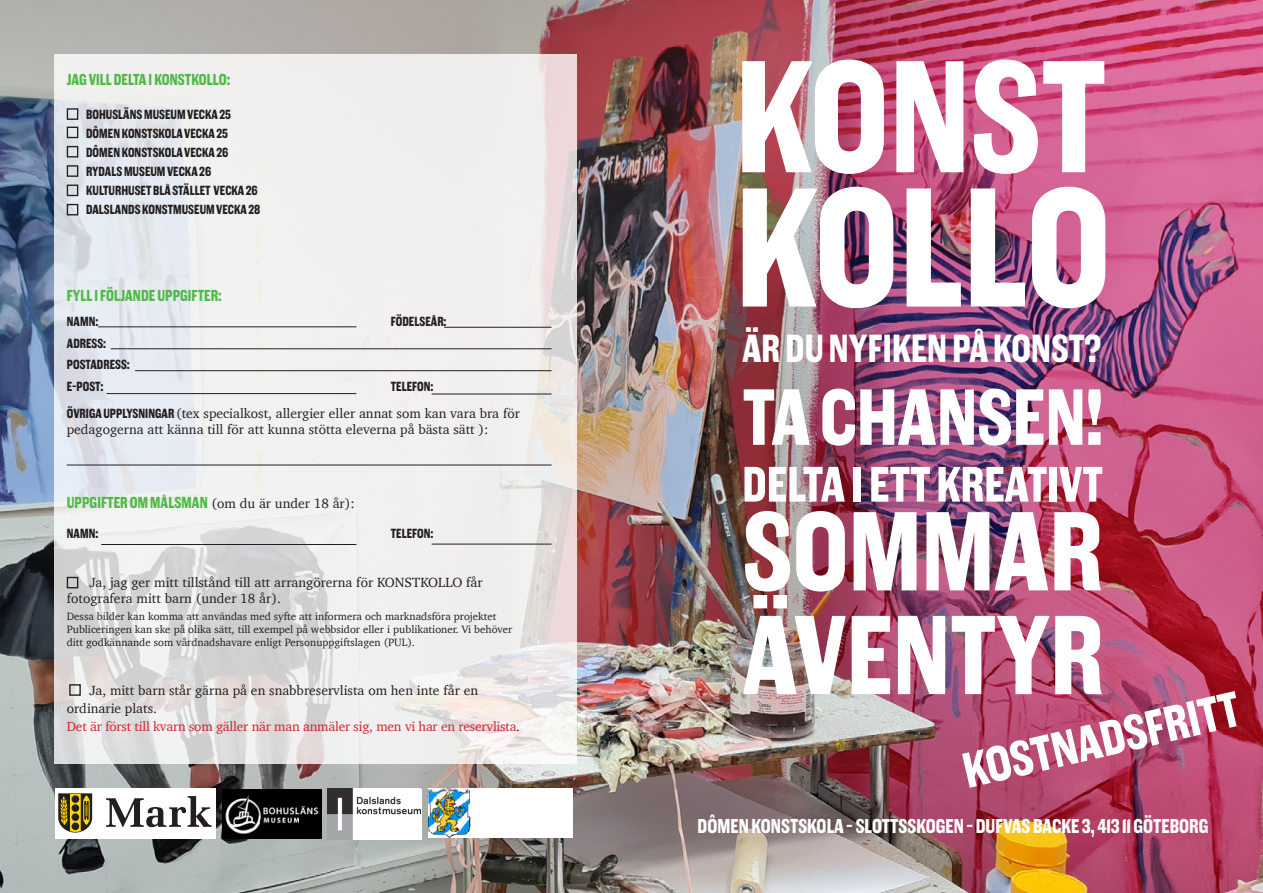
<style>
.page{position:relative;width:1263px;height:893px;background:#fff}
.page>*{position:absolute;margin:0;border:0;box-sizing:border-box;transform-origin:0 0}
.t1{font:700 173.85px "Americane Cond";color:#fff}
.t2{font:700 163.65px "Americane Cond";letter-spacing:.005em;color:#fff}
.t3{font:700 115.2px "Americane Cond";letter-spacing:.005em;color:#fff}
.t4{font:700 81.6px "Americane Cond";letter-spacing:.005em;color:#fff}
.t5{font:700 51.15px "Americane Cond";letter-spacing:.005em;color:#fff}
.t6{font:700 40.35px "Americane Cond";letter-spacing:.005em;color:#fff}
.t7{font:700 20.55px "Americane Cond";letter-spacing:.005em;color:#fff}
.t8{font:700 16.35px "Americane Cond";letter-spacing:.005em;color:#51b948}
.t9{font:13.65px/16.4px "Charter";color:#231f20}
.t10{font:700 13.65px "Americane Cond";letter-spacing:.005em;color:#231f20}
.t11{font:13.5px "Charter";letter-spacing:-.015em;color:#d1232a}
.t12{font:10.95px/13px "Charter";color:#231f20}
.s1{font-family:"Americane Cond";font-weight:700}
.s2{font-family:"Charter";font-weight:400;font-size:13.65px;color:#231f20}
.s3{color:#231f20}
</style>
<div class="page">
<img style="left:0;top:0;width:1263px;height:893px">
<svg style="left:54px;top:54px;width:522px;height:709px;fill:#f0efef"></svg>
<div style="left:67px;top:108px;width:11px;height:12px;border:1px solid #231f20"></div>
<div style="left:67px;top:127px;width:11px;height:11px;border:1px solid #231f20"></div>
<div style="left:67px;top:146px;width:11px;height:12px;border:1px solid #231f20"></div>
<div style="left:67px;top:165px;width:11px;height:12px;border:1px solid #231f20"></div>
<div style="left:67px;top:185px;width:11px;height:11px;border:1px solid #231f20"></div>
<div style="left:67px;top:204px;width:11px;height:11px;border:1px solid #231f20"></div>
<div style="left:67px;top:577px;width:11px;height:11px;border:1px solid #231f20"></div>
<hr style="left:98px;top:327px;width:258px;height:1px;background:#231f20">
<hr style="left:111px;top:348px;width:440px;height:1px;background:#231f20">
<hr style="left:135px;top:370px;width:416px;height:1px;background:#231f20">
<hr style="left:444px;top:327px;width:107px;height:1px;background:#231f20">
<hr style="left:107px;top:393px;width:249px;height:1px;background:#231f20">
<hr style="left:432px;top:394px;width:119px;height:1px;background:#231f20">
<hr style="left:67px;top:465px;width:484px;height:1px;background:#231f20">
<hr style="left:101px;top:544px;width:255px;height:1px;background:#231f20">
<hr style="left:432px;top:544px;width:119px;height:1px;background:#231f20">
<div style="left:69px;top:684px;width:12px;height:12px;border:1px solid #231f20"></div>
<img style="left:428px;top:789px;width:144px;height:48px">
<div style="left:55px;top:788px;width:160px;height:50px;background:#fff"></div>
<svg style="left:106px;top:796px;width:106px;height:31px"></svg>
<svg style="left:58px;top:793px;width:34px;height:39px"></svg>
<img style="left:222px;top:789px;width:100px;height:50px">
<img style="left:328px;top:789px;width:92px;height:51px">
<p class="t8" style="left:67px;top:69px;width:165px">JAG VILL DELTA I KONSTKOLLO:</p>
<p class="t10" style="left:86px;top:106px;width:146px">BOHUSLÄNS MUSEUM VECKA 25</p>
<p class="t10" style="left:86px;top:125px;width:143px">DÔMEN KONSTSKOLA VECKA 25</p>
<p class="t10" style="left:86px;top:144px;width:144px">DÔMEN KONSTSKOLA VECKA 26</p>
<p class="t10" style="left:86px;top:164px;width:127px">RYDALS MUSEUM VECKA 26</p>
<p class="t10" style="left:86px;top:183px;width:173px">KULTURHUSET BLÅ STÄLLET VECKA 26</p>
<p class="t10" style="left:86px;top:202px;width:176px">DALSLANDS KONSTMUSEUM VECKA 28</p>
<p class="t8" style="left:67px;top:286px;width:157px">FYLL I FÖLJANDE UPPGIFTER:</p>
<p class="t10" style="left:67px;top:313px;width:33px">NAMN:</p>
<p class="t10" style="left:67px;top:335px;width:41px">ADRESS:</p>
<p class="t10" style="left:391px;top:313px;width:57px">FÖDELSEÅR:</p>
<p class="t10" style="left:67px;top:357px;width:65px">POSTADRESS:</p>
<p class="t10" style="left:67px;top:378px;width:38px">E-POST:</p>
<p class="t10" style="left:391px;top:378px;width:44px">TELEFON:</p>
<p class="t9" style="left:67px;top:405px;width:455px"><span class="s1">ÖVRIGA UPPLYSNINGAR</span> (tex specialkost, allergier eller annat som kan vara bra för pedagogerna att känna till för att kunna stötta eleverna på bästa sätt ):</p>
<p class="t8" style="left:67px;top:493px;width:289px">UPPGIFTER OM MÅLSMAN <span class="s2">(om du är under 18 år):</span></p>
<p class="t10" style="left:67px;top:525px;width:33px">NAMN:</p>
<p class="t10" style="left:391px;top:525px;width:44px">TELEFON:</p>
<p class="t9" style="left:89px;top:574px;width:395px">Ja, jag ger mitt tillstånd till att arrangörerna för KONSTKOLLO får</p>
<p class="t9" style="left:67px;top:590px;width:216px">fotografera mitt barn (under 18 år).</p>
<p class="t12" style="left:67px;top:609px;width:447px">Dessa bilder kan komma att användas med syfte att informera och marknadsföra projektet<br>Publiceringen kan ske på olika sätt, till exempel på webbsidor eller i publikationer. Vi behöver ditt godkännande som vårdnadshavare enligt Personuppgiftslagen (PUL).</p>
<p class="t9" style="left:89px;top:682px;width:390px">Ja, mitt barn står gärna på en snabbreservlista om hen inte får en</p>
<p class="t9" style="left:67px;top:700px;width:92px">ordinarie plats.</p>
<p class="t11" style="left:67px;top:715px;width:455px">Det är först till kvarn som gäller när man anmäler sig, men vi har en reservlista<span class="s3">.</span></p>
<p class="t2" style="left:735px;top:20px;width:372px">KONST</p>
<p class="t1" style="left:736px;top:144px;width:377px">KOLLO</p>
<p class="t6" style="left:742px;top:325px;width:361px">ÄR DU NYFIKEN PÅ KONST?</p>
<p class="t4" style="left:743px;top:369px;width:362px">TA CHANSEN!</p>
<p class="t5" style="left:742px;top:454px;width:362px">DELTA I ETT KREATIVT</p>
<p class="t3" style="left:743px;top:483px;width:361px">SOMMAR</p>
<p class="t3" style="left:743px;top:587px;width:362px">ÄVENTYR</p>
<p class="t5" style="left:957px;top:742px;width:284px;rotate:-13deg">KOSTNADSFRITT</p>
<p class="t7" style="left:697px;top:814px;width:512px">DÔMEN KONSTSKOLA - SLOTTSSKOGEN - DUFVAS BACKE 3, 413 11 GÖTEBORG</p>
</div>
